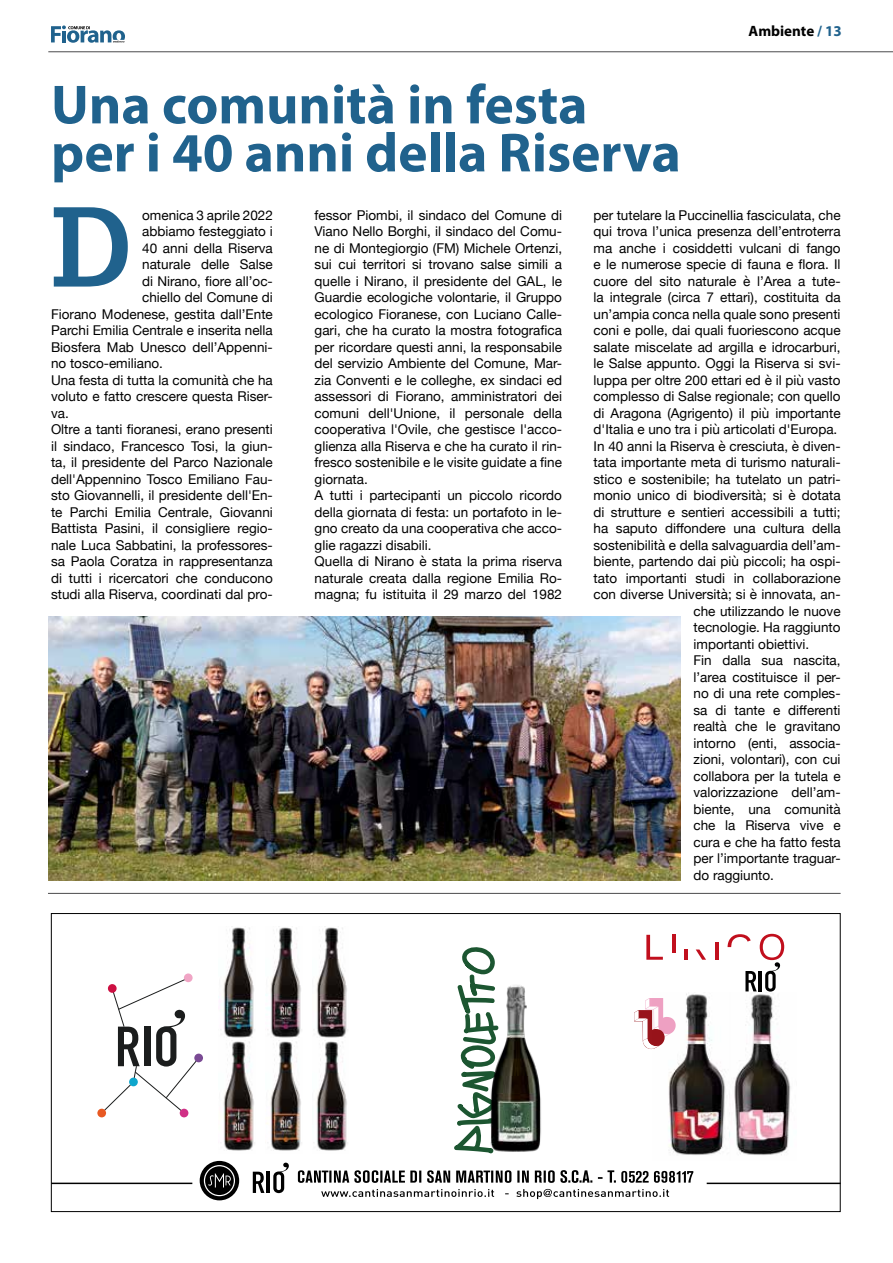
<style>
.page{position:relative;width:893px;height:1263px;background:#fff}
.page>*{position:absolute;margin:0;border:0;box-sizing:border-box;transform-origin:0 0}
.t1{font:700 110.7px "Glypha";color:#20628d}
.t2{font:700 55.5px/48px "Myriad Pro";color:#20628d}
.t3{font:700 15px "Myriad Pro";color:#000}
.t4{font:13.5px/16.5px "Helvetica Neue";color:#000}
.s1{color:#20628d}
</style>
<div class="page">
<svg style="left:51px;top:26px;width:74px;height:17px"></svg>
<hr style="left:48px;top:52px;width:845px;height:1px;background:#4b4b4d">
<img style="left:48px;top:616px;width:633px;height:264px">
<hr style="left:48px;top:893px;width:793px;height:1px;background:#4b4b4d">
<img style="left:219px;top:927px;width:36px;height:224px">
<div style="left:200px;top:1161px;width:39px;height:39px;background:#000;border-radius:50%"></div>
<svg style="left:204px;top:1165px;width:31px;height:31px"></svg>
<svg style="left:253px;top:1172px;width:11px;height:21px"></svg>
<hr style="left:267px;top:1172px;width:3px;height:21px;background:#000">
<svg style="left:273px;top:1162px;width:16px;height:31px"></svg>
<svg style="left:298px;top:1170px;width:395px;height:13px"></svg>
<hr style="left:51px;top:1182px;width:141px;height:2px;background:#000">
<svg style="left:646px;top:935px;width:17px;height:25px"></svg>
<hr style="left:672px;top:935px;width:3px;height:18px;background:#c10f1d">
<hr style="left:715px;top:942px;width:3px;height:18px;background:#c10f1d">
<svg style="left:728px;top:934px;width:56px;height:54px"></svg>
<svg style="left:696px;top:949px;width:10px;height:11px"></svg>
<hr style="left:684px;top:949px;width:4px;height:11px;background:#c10f1d">
<div style="left:630px;top:988px;width:94px;height:184px;background:#fff"></div>
<img style="left:653px;top:993px;width:54px;height:162px">
<svg style="left:454px;top:947px;width:41px;height:204px"></svg>
<svg style="left:102px;top:979px;width:94px;height:133px"></svg>
<div style="left:97px;top:1109px;width:9px;height:8px;background:#e85922;border-radius:50%"></div>
<svg style="left:129px;top:1077px;width:9px;height:9px"></svg>
<div style="left:180px;top:1109px;width:8px;height:8px;background:#d03086;border-radius:50%"></div>
<div style="left:194px;top:1053px;width:9px;height:9px;background:#7a4a94;border-radius:50%"></div>
<div style="left:184px;top:973px;width:9px;height:9px;background:#f0a5c5;border-radius:50%"></div>
<div style="left:108px;top:984px;width:9px;height:9px;background:#cd1042;border-radius:50%"></div>
<img style="left:469px;top:972px;width:72px;height:182px">
<hr style="left:707px;top:1182px;width:134px;height:2px;background:#000">
<img style="left:266px;top:927px;width:36px;height:224px">
<img style="left:316px;top:927px;width:32px;height:224px">
<svg style="left:707px;top:988px;width:69px;height:167px"></svg>
<img style="left:729px;top:993px;width:62px;height:162px">
<svg style="left:321px;top:1189px;width:348px;height:10px"></svg>
<h2 class="t2" style="left:51px;top:79px;width:631px">Una comunità in festa per i 40 anni della Riserva</h2>
<p class="t3" style="left:749px;top:22px;width:95px">Ambiente <span class="s1">/ 13</span></p>
<h1 class="t1" style="left:51px;top:178px;width:84px">D</h1>
<p class="t4" style="left:315px;top:208px;width:249px">fessor Piombi, il sindaco del Comune di Viano Nello Borghi, il sindaco del Comu&shy;ne di Montegiorgio (FM) Michele Ortenzi, sui cui territori si trovano salse simili a quelle i Nirano, il presidente del GAL, le Guardie ecologiche volontarie, il Gruppo ecologico Fioranese, con Luciano Calle&shy;gari, che ha curato la mostra fotografica per ricordare questi anni, la responsabile del servizio Ambiente del Comune, Mar&shy;zia Conventi e le colleghe, ex sindaci ed assessori di Fiorano, amministratori dei comuni dell'Unione, il personale della cooperativa l'Ovile, che gestisce l'acco&shy;glienza alla Riserva e che ha curato il rin&shy;fresco sostenibile e le visite guidate a fine giornata.<br>A tutti i partecipanti un piccolo ricordo della giornata di festa: un portafoto in le&shy;gno creato da una cooperativa che acco&shy;glie ragazzi disabili.<br>Quella di Nirano è stata la prima riserva naturale creata dalla regione Emilia Ro&shy;magna; fu istituita il 29 marzo del 1982</p>
<p class="t4" style="left:594px;top:208px;width:248px">per tutelare la Puccinellia fasciculata, che</p>
<p class="t4" style="left:142px;top:208px;width:132px">omenica 3 aprile 2022</p>
<p class="t4" style="left:142px;top:224px;width:132px">abbiamo festeggiato i</p>
<p class="t4" style="left:142px;top:241px;width:132px">40 anni della Riserva</p>
<p class="t4" style="left:142px;top:257px;width:132px">naturale delle Salse</p>
<p class="t4" style="left:142px;top:274px;width:132px">di Nirano, fiore all’oc-</p>
<p class="t4" style="left:142px;top:290px;width:132px">chiello del Comune di</p>
<p class="t4" style="left:51px;top:307px;width:223px">Fiorano Modenese, gestita dall’Ente</p>
<p class="t4" style="left:51px;top:323px;width:223px">Parchi Emilia Centrale e inserita nella</p>
<p class="t4" style="left:51px;top:340px;width:223px">Biosfera Mab Unesco dell’Appenni-</p>
<p class="t4" style="left:51px;top:356px;width:114px">no tosco-emiliano.</p>
<p class="t4" style="left:51px;top:373px;width:223px">Una festa di tutta la comunità che ha</p>
<p class="t4" style="left:51px;top:389px;width:223px">voluto e fatto crescere questa Riser-</p>
<p class="t4" style="left:51px;top:406px;width:19px">va.</p>
<p class="t4" style="left:51px;top:422px;width:223px">Oltre a tanti fioranesi, erano presenti</p>
<p class="t4" style="left:51px;top:439px;width:223px">il sindaco, Francesco Tosi, la giun-</p>
<p class="t4" style="left:51px;top:455px;width:223px">ta, il presidente del Parco Nazionale</p>
<p class="t4" style="left:51px;top:472px;width:223px">dell'Appennino Tosco Emiliano Fau-</p>
<p class="t4" style="left:51px;top:488px;width:223px">sto Giovannelli, il presidente dell'En-</p>
<p class="t4" style="left:51px;top:505px;width:223px">te Parchi Emilia Centrale, Giovanni</p>
<p class="t4" style="left:51px;top:521px;width:223px">Battista Pasini, il consigliere regio-</p>
<p class="t4" style="left:51px;top:538px;width:223px">nale Luca Sabbatini, la professores-</p>
<p class="t4" style="left:51px;top:554px;width:223px">sa Paola Coratza in rappresentanza</p>
<p class="t4" style="left:51px;top:571px;width:223px">di tutti i ricercatori che conducono</p>
<p class="t4" style="left:51px;top:587px;width:223px">studi alla Riserva, coordinati dal pro-</p>
<p class="t4" style="left:594px;top:224px;width:249px">qui trova l’unica presenza dell’entroterra</p>
<p class="t4" style="left:594px;top:240px;width:249px">ma anche i cosiddetti vulcani di fango</p>
<p class="t4" style="left:594px;top:257px;width:249px">e le numerose specie di fauna e flora. Il</p>
<p class="t4" style="left:594px;top:273px;width:249px">cuore del sito naturale è l’Area a tute-</p>
<p class="t4" style="left:594px;top:290px;width:249px">la integrale (circa 7 ettari), costituita da</p>
<p class="t4" style="left:594px;top:306px;width:248px">un’ampia conca nella quale sono presenti</p>
<p class="t4" style="left:594px;top:323px;width:249px">coni e polle, dai quali fuoriescono acque</p>
<p class="t4" style="left:594px;top:339px;width:249px">salate miscelate ad argilla e idrocarburi,</p>
<p class="t4" style="left:594px;top:356px;width:249px">le Salse appunto. Oggi la Riserva si svi-</p>
<p class="t4" style="left:594px;top:372px;width:249px">luppa per oltre 200 ettari ed è il più vasto</p>
<p class="t4" style="left:594px;top:389px;width:249px">complesso di Salse regionale; con quello</p>
<p class="t4" style="left:594px;top:405px;width:249px">di Aragona (Agrigento) il più importante</p>
<p class="t4" style="left:594px;top:422px;width:245px">d'Italia e uno tra i più articolati d'Europa.</p>
<p class="t4" style="left:594px;top:438px;width:249px">In 40 anni la Riserva è cresciuta, è diven-</p>
<p class="t4" style="left:594px;top:455px;width:248px">tata importante meta di turismo naturali-</p>
<p class="t4" style="left:594px;top:471px;width:249px">stico e sostenibile; ha tutelato un patri-</p>
<p class="t4" style="left:594px;top:488px;width:249px">monio unico di biodiversità; si è dotata</p>
<p class="t4" style="left:594px;top:504px;width:249px">di strutture e sentieri accessibili a tutti;</p>
<p class="t4" style="left:594px;top:521px;width:249px">ha saputo diffondere una cultura della</p>
<p class="t4" style="left:594px;top:537px;width:248px">sostenibilità e della salvaguardia dell’am-</p>
<p class="t4" style="left:594px;top:554px;width:249px">biente, partendo dai più piccoli; ha ospi-</p>
<p class="t4" style="left:594px;top:570px;width:249px">tato importanti studi in collaborazione</p>
<p class="t4" style="left:594px;top:587px;width:249px">con diverse Università; si è innovata, an-</p>
<p class="t4" style="left:693px;top:603px;width:149px">che utilizzando le nuove</p>
<p class="t4" style="left:693px;top:620px;width:149px">tecnologie. Ha raggiunto</p>
<p class="t4" style="left:693px;top:636px;width:117px">importanti obiettivi.</p>
<p class="t4" style="left:693px;top:653px;width:149px">Fin dalla sua nascita,</p>
<p class="t4" style="left:693px;top:669px;width:149px">l’area costituisce il per-</p>
<p class="t4" style="left:693px;top:686px;width:149px">no di una rete comples-</p>
<p class="t4" style="left:693px;top:702px;width:149px">sa di tante e differenti</p>
<p class="t4" style="left:693px;top:719px;width:149px">realtà che le gravitano</p>
<p class="t4" style="left:693px;top:735px;width:149px">intorno (enti, associa-</p>
<p class="t4" style="left:693px;top:752px;width:149px">zioni, volontari), con cui</p>
<p class="t4" style="left:693px;top:768px;width:149px">collabora per la tutela e</p>
<p class="t4" style="left:693px;top:785px;width:149px">valorizzazione dell’am-</p>
<p class="t4" style="left:693px;top:801px;width:149px">biente, una comunità</p>
<p class="t4" style="left:693px;top:818px;width:149px">che la Riserva vive e</p>
<p class="t4" style="left:693px;top:834px;width:149px">cura e che ha fatto festa</p>
<p class="t4" style="left:693px;top:851px;width:149px">per l’importante traguar-</p>
<p class="t4" style="left:693px;top:867px;width:82px">do raggiunto.</p>
</div>
